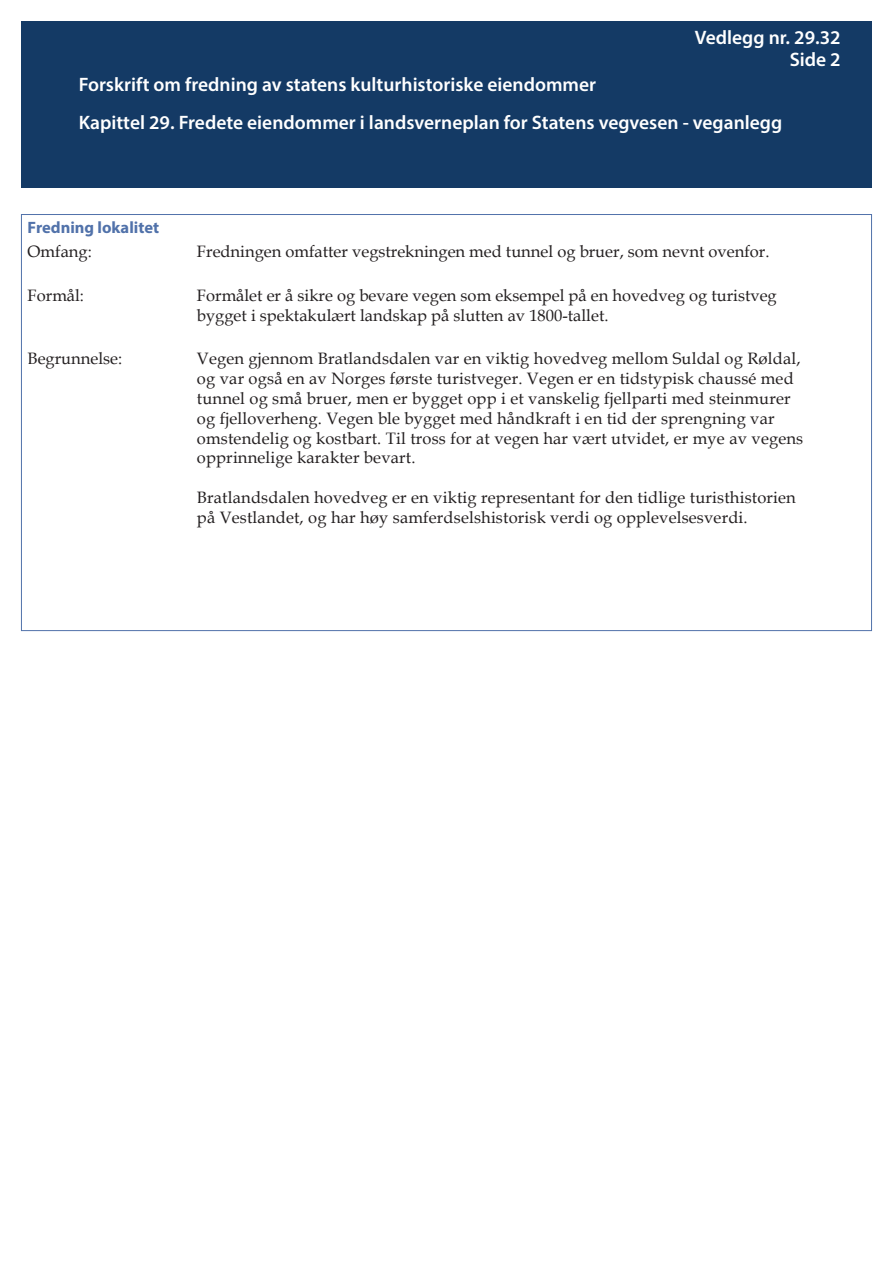
<style>
.page{position:relative;width:893px;height:1263px;background:#fff}
.page>*{position:absolute;margin:0;border:0;box-sizing:border-box;transform-origin:0 0}
.t1{font:600 19.5px/38.2px "Myriad Pro";color:#fff}
.Tekst_-_data_11{font:16.5px/19.8px "Book Antiqua";letter-spacing:.01em;color:#231f20}
.Overskrift_2_MyrPro{font:700 16.5px "Myriad Pro";color:#5172aa}
</style>
<div class="page">
<div style="left:21px;top:21px;width:851px;height:167px;background:#143a65"></div>
<p class="t1" style="left:695px;top:26px;width:147px;line-height:22.4px;text-align:right">Vedlegg nr. 29.32<br>Side 2</p>
<p class="t1" style="left:79px;top:65px;width:705px">Forskrift om fredning av statens kulturhistoriske eiendommer<br>Kapittel 29. Fredete eiendommer i landsverneplan for Statens vegvesen - veganlegg</p>
<p class="Overskrift_2_MyrPro" style="left:28px;top:217px;width:133px">Fredning lokalitet</p>
<p class="Tekst_-_data_11" style="left:28px;top:241px;width:66px">Omfang:</p>
<p class="Tekst_-_data_11" style="left:197px;top:241px;width:574px">Fredningen omfatter vegstrekningen med tunnel og bruer, som nevnt ovenfor.</p>
<p class="Tekst_-_data_11" style="left:28px;top:285px;width:58px">Formål:</p>
<p class="Tekst_-_data_11" style="left:197px;top:285px;width:581px">Formålet er å sikre og bevare vegen som eksempel på en hovedveg og turistveg bygget i spektakulært landskap på slutten av 1800-tallet.</p>
<p class="Tekst_-_data_11" style="left:28px;top:349px;width:96px">Begrunnelse:</p>
<p class="Tekst_-_data_11" style="left:197px;top:349px;width:608px">Vegen gjennom Bratlandsdalen var en viktig hovedveg mellom Suldal og Røldal, og var også en av Norges første turistveger. Vegen er en tidstypisk chaussé med tunnel og små bruer, men er bygget opp i et vanskelig fjellparti med steinmurer og fjelloverheng. Vegen ble bygget med håndkraft i en tid der sprengning var omstendelig og kostbart. Til tross for at vegen har vært utvidet, er mye av vegens opprinnelige karakter bevart.</p>
<p class="Tekst_-_data_11" style="left:197px;top:487px;width:600px">Bratlandsdalen hovedveg er en viktig representant for den tidlige turisthistorien på Vestlandet, og har høy samferdselshistorisk verdi og opplevelsesverdi.</p>
</div>
